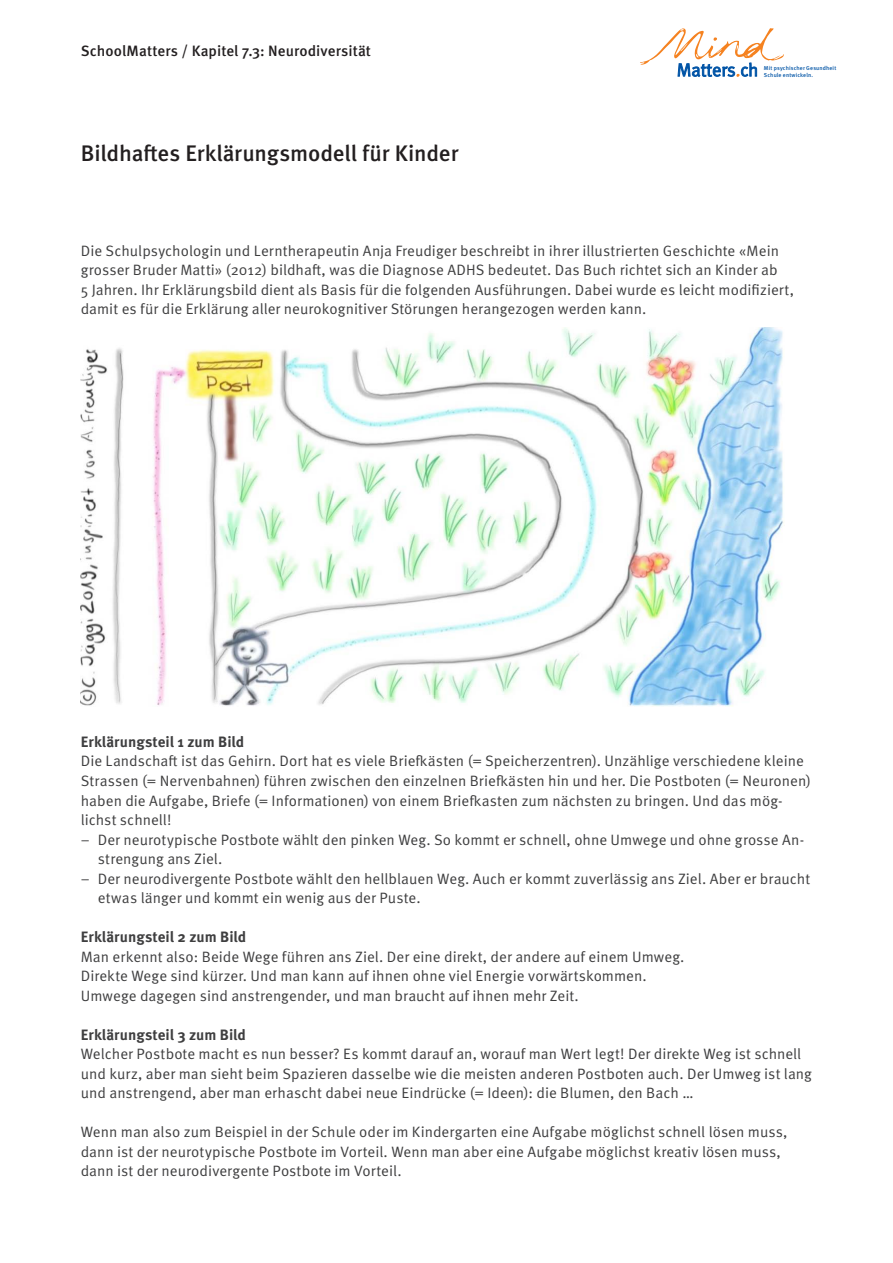
<style>
.page{position:relative;width:893px;height:1263px;background:#fff}
.page>*{position:absolute;margin:0;border:0;box-sizing:border-box;transform-origin:0 0}
.t1{font:500 22.5px "Meta Pro";letter-spacing:-.005em;color:#231f20}
.t2{font:15px/19.5px "Meta Pro Norm";color:#3e3e3f}
.t3{font:700 15px "Meta Pro";color:#3e3e3f}
.t4{font:500 15px "Meta Pro";letter-spacing:.005em;color:#231f20}
.t5{font:500 5.7px/6px "Meta Pro";letter-spacing:.02em;color:#0154a6}
</style>
<div class="page">
<svg style="left:640px;top:28px;width:144px;height:49px"></svg>
<img style="left:81px;top:327px;width:703px;height:379px">
<p class="t4" style="left:81px;top:39px;width:292px">SchoolMatters / Kapitel 7.3: Neurodiversität</p>
<h1 class="t1" style="left:81px;top:136px;width:379px">Bildhaftes Erklärungsmodell für Kinder</h1>
<p class="t5" style="left:764px;top:65px;width:74px">Mit psychischer Gesundheit<br>Schule entwickeln.</p>
<p class="t2" style="left:81px;top:240px;width:715px">Die Schulpsychologin und Lerntherapeutin Anja Freudiger beschreibt in ihrer illustrierten Geschichte «Mein grosser Bruder Matti» (2012) bildhaft, was die Diagnose ADHS bedeutet. Das Buch richtet sich an Kinder ab<br>5 Jahren. Ihr Erklärungsbild dient als Basis für die folgenden Ausführungen. Dabei wurde es leicht modifiziert, damit es für die Erklärung aller neurokognitiver Störungen herangezogen werden kann.</p>
<p class="t3" style="left:81px;top:730px;width:165px">Erklärungsteil 1 zum Bild</p>
<p class="t2" style="left:81px;top:750px;width:732px">Die Landschaft ist das Gehirn. Dort hat es viele Briefkästen (= Speicherzentren). Unzählige verschiedene kleine Strassen (= Nervenbahnen) führen zwischen den einzelnen Briefkästen hin und her. Die Postboten (= Neuronen) haben die Aufgabe, Briefe (= Informationen) von einem Briefkasten zum nächsten zu bringen. Und das mög&shy;lichst schnell!</p>
<p class="t2" style="left:98px;top:828px;width:708px;text-indent:-17px">– Der neurotypische Postbote wählt den pinken Weg. So kommt er schnell, ohne Umwege und ohne grosse An&shy;strengung ans Ziel.</p>
<p class="t2" style="left:98px;top:867px;width:714px;text-indent:-17px">– Der neurodivergente Postbote wählt den hellblauen Weg. Auch er kommt zuverlässig ans Ziel. Aber er braucht etwas länger und kommt ein wenig aus der Puste.</p>
<p class="t3" style="left:81px;top:925px;width:167px">Erklärungsteil 2 zum Bild</p>
<p class="t2" style="left:81px;top:945px;width:605px">Man erkennt also: Beide Wege führen ans Ziel. Der eine direkt, der andere auf einem Umweg.<br>Direkte Wege sind kürzer. Und man kann auf ihnen ohne viel Energie vorwärtskommen.<br>Umwege dagegen sind anstrengender, und man braucht auf ihnen mehr Zeit.</p>
<p class="t3" style="left:81px;top:1022px;width:167px">Erklärungsteil 3 zum Bild</p>
<p class="t2" style="left:81px;top:1043px;width:733px">Welcher Postbote macht es nun besser? Es kommt darauf an, worauf man Wert legt! Der direkte Weg ist schnell und kurz, aber man sieht beim Spazieren dasselbe wie die meisten anderen Postboten auch. Der Umweg ist lang und anstrengend, aber man erhascht dabei neue Eindrücke (= Ideen): die Blumen, den Bach …</p>
<p class="t2" style="left:81px;top:1121px;width:708px">Wenn man also zum Beispiel in der Schule oder im Kindergarten eine Aufgabe möglichst schnell lösen muss, dann ist der neurotypische Postbote im Vorteil. Wenn man aber eine Aufgabe möglichst kreativ lösen muss, dann ist der neurodivergente Postbote im Vorteil.</p>
</div>
